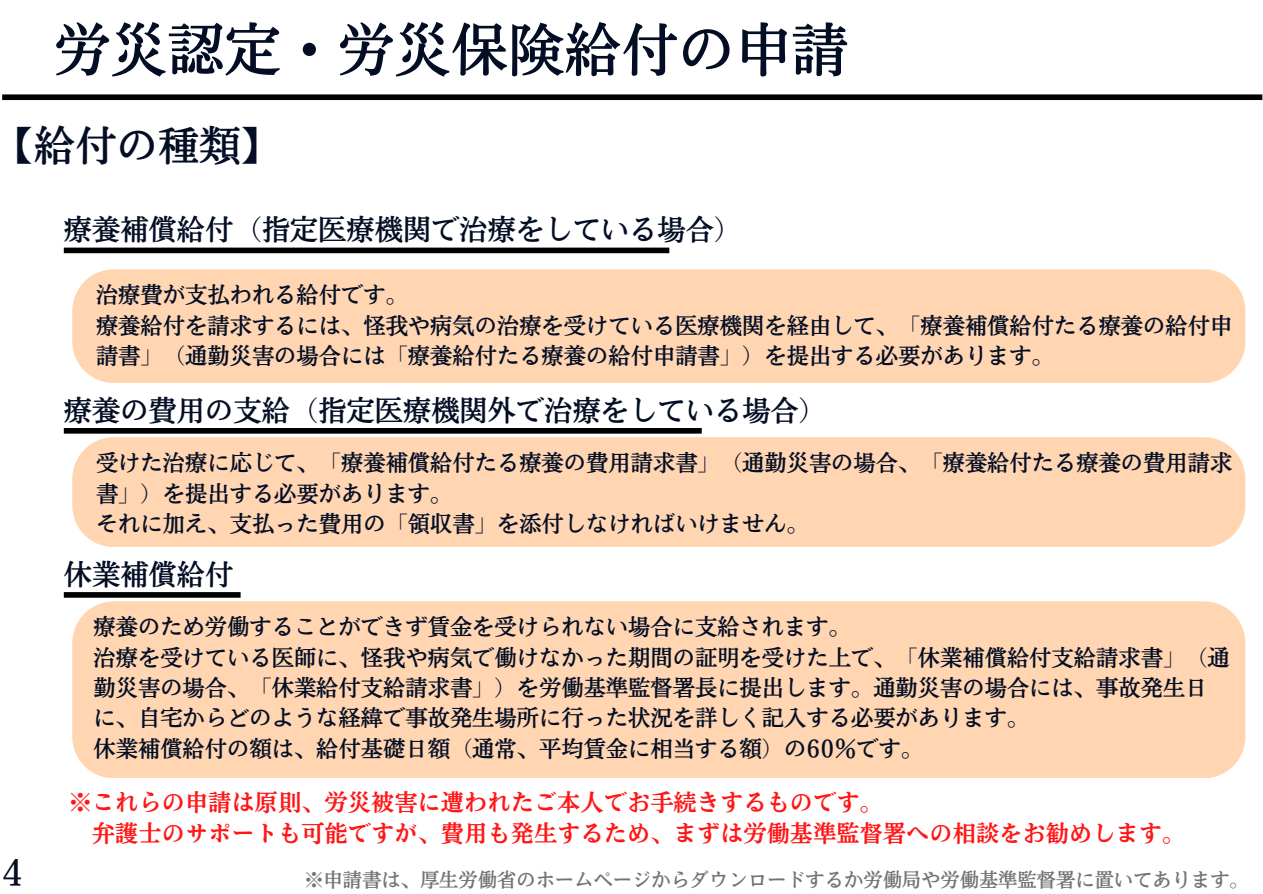
<style>
.page{position:relative;width:1263px;height:894px;background:#fff}
.page>*{position:absolute;margin:0;border:0;box-sizing:border-box;transform-origin:0 0}
.t1{font:56.7px "Nud Motoya Mincho Std W5";color:#030e24}
.t2{font:41.25px "Nud Motoya Mincho Std W5";color:#030e24}
.t3{font:32.85px "Nud Motoya Mincho Std W5";color:#030e24}
.t4{font:28.35px "Nud Motoya Mincho Std W5";color:#030e24}
.t5{font:23.25px "Nud Motoya Mincho Std W6";color:#ff1616}
.t6{font:22.35px/30.3px "Nud Motoya Mincho Std W5";color:#030e24}
.t7{font:19.35px "Nud Motoya Mincho Std W5";color:#737373}
</style>
<div class="page">
<div style="left:2px;top:94px;width:1260px;height:6px;background:#000"></div>
<div style="left:64px;top:247px;width:605px;height:6px;background:#000"></div>
<div style="left:72px;top:269px;width:1173px;height:114px;background:#ffd5b2"></div>
<div style="left:64px;top:428px;width:638px;height:5px;background:#000"></div>
<div style="left:72px;top:437px;width:1173px;height:110px;background:#ffd5b2"></div>
<div style="left:64px;top:592px;width:177px;height:5px;background:#000"></div>
<div style="left:72px;top:601px;width:1173px;height:177px;background:#ffd5b2"></div>
<p class="t1" style="left:54px;top:21px;width:796px">労災認定・労災保険給付の申請</p>
<p class="t2" style="left:-7px;top:124px;width:290px">【給付の種類】</p>
<p class="t4" style="left:64px;top:215px;width:680px">療養補償給付（指定医療機関で治療をしている場合）</p>
<p class="t6" style="left:96px;top:279px;width:313px">治療費が支払われる給付です。</p>
<p class="t6" style="left:96px;top:310px;width:1138px">療養給付を請求するには、怪我や病気の治療を受けている医療機関を経由して、「療養補償給付たる療養の給付申請書」（通勤災害の場合には「療養給付たる療養の給付申請書」）を提出する必要があります。</p>
<p class="t4" style="left:64px;top:395px;width:765px">療養の費用の支給（指定医療機関外で治療をしている場合）</p>
<p class="t6" style="left:96px;top:447px;width:1138px">受けた治療に応じて、「療養補償給付たる療養の費用請求書」（通勤災害の場合、「療養給付たる療養の費用請求書」）を提出する必要があります。</p>
<p class="t6" style="left:96px;top:508px;width:714px">それに加え、支払った費用の「領収書」を添付しなければいけません。</p>
<p class="t3" style="left:2px;top:856px;width:22px">4</p>
<p class="t4" style="left:64px;top:559px;width:171px">休業補償給付</p>
<p class="t6" style="left:94px;top:611px;width:759px">療養のため労働することができず賃金を受けられない場合に支給されます。</p>
<p class="t6" style="left:94px;top:641px;width:1138px">治療を受けている医師に、怪我や病気で働けなかった期間の証明を受けた上で、「休業補償給付支給請求書」（通勤災害の場合、「休業給付支給請求書」）を労働基準監督署長に提出します。通勤災害の場合には、事故発生日<br>に、自宅からどのような経緯で事故発生場所に行った状況を詳しく記入する必要があります。</p>
<p class="t6" style="left:94px;top:733px;width:831px">休業補償給付の額は、給付基礎日額（通常、平均賃金に相当する額）の60％です。</p>
<p class="t5" style="left:69px;top:790px;width:816px">※これらの申請は原則、労災被害に遭われたご本人でお手続きするものです。</p>
<p class="t5" style="left:92px;top:821px;width:1095px">弁護士のサポートも可能ですが、費用も発生するため、まずは労働基準監督署への相談をお勧めします。</p>
<p class="t7" style="left:304px;top:870px;width:946px">※申請書は、厚生労働省のホームページからダウンロードするか労働局や労働基準監督署に置いてあります。</p>
</div>
